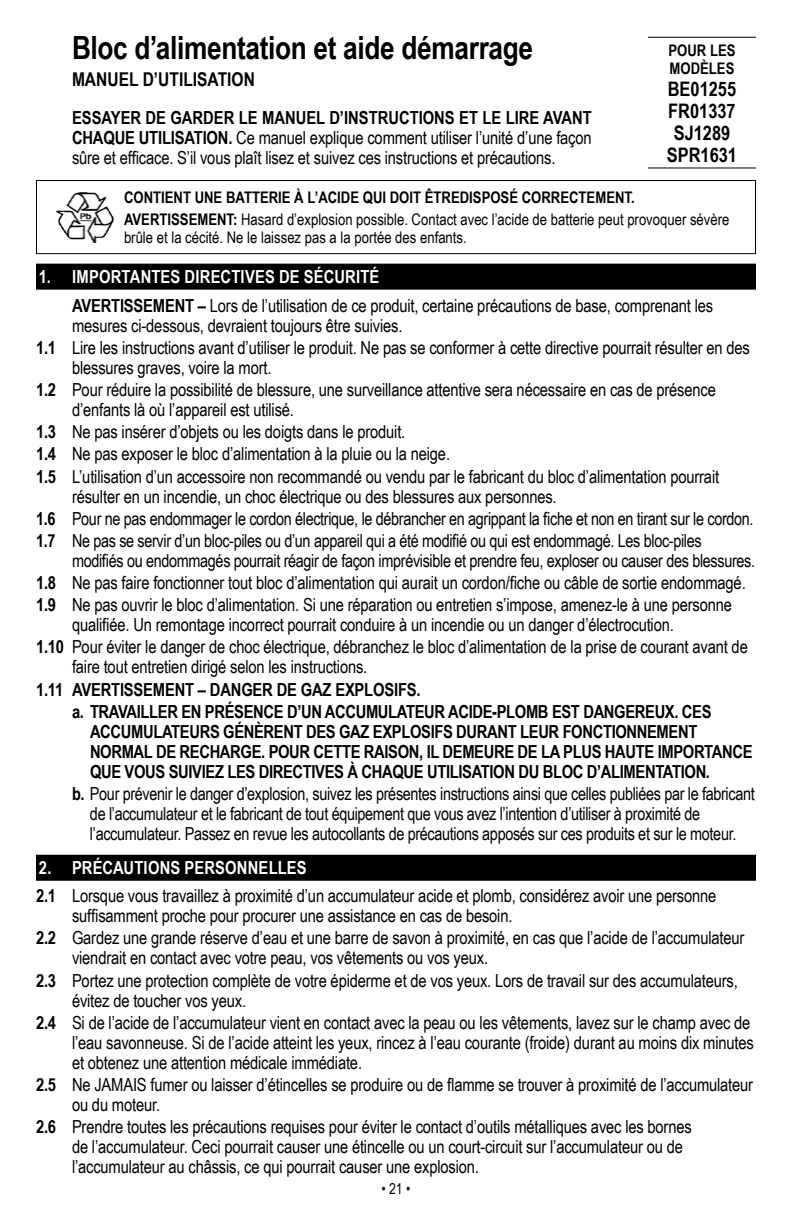
<style>
.page{position:relative;width:792px;height:1224px;background:#fff}
.page>*{position:absolute;margin:0;border:0;box-sizing:border-box;transform-origin:0 0}
.t1{font:700 32px "Arial Narrow";letter-spacing:-.01em;color:#000}
.t2{font:700 20px/22px "Arial Narrow";color:#000;text-align:center}
.t3{font:700 19px "Arial Narrow";color:#000}
.t4{font:18px/22.2px "Arial Narrow";letter-spacing:-.01em;color:#000}
.t5{font:700 18px/20px "Arial Narrow";letter-spacing:-.02em;color:#000}
.t6{font:16px/22.4px "Arial Narrow";color:#000}
.t7{font:700 16px/18px "Arial Narrow";color:#000}
.t8{font:15px "Arial Narrow";color:#000}
.s1{font-weight:700}
.s2{font-weight:700;color:#fff}
</style>
<div class="page">
<div style="left:36px;top:264px;width:720px;height:26px;background:#000"></div>
<img style="left:56px;top:192px;width:58px;height:51px">
<div style="left:36px;top:180px;width:720px;height:74px;border:1px solid #000"></div>
<div style="left:36px;top:855px;width:720px;height:26px;background:#000"></div>
<hr style="left:648px;top:37px;width:108px;height:1px;background:#000">
<hr style="left:648px;top:167px;width:108px;height:1px;background:#000">
<h1 class="t1" style="left:72px;top:24px;width:463px">Bloc d’alimentation et aide démarrage</h1>
<p class="t3" style="left:72px;top:65px;width:184px">MANUEL D’UTILISATION</p>
<p class="t4" style="left:72px;top:107px;width:521px;line-height:20px;text-align:justify"><span class="s1">ESSAYER DE GARDER LE MANUEL D’INSTRUCTIONS ET LE LIRE AVANT CHAQUE UTILISATION.</span> Ce manuel explique comment utiliser l’unité d’une façon sûre et efficace. S’il vous plaît lisez et suivez ces instructions et précautions.</p>
<p class="t7" style="left:668px;top:40px;width:69px">POUR LES<br>MODÈLES</p>
<p class="t2" style="left:667px;top:77px;width:72px">BE01255<br>FR01337<br>SJ1289<br>SPR1631</p>
<p class="t6" style="left:124px;top:185px;width:607px"><span class="s1">CONTIENT UNE BATTERIE À L’ACIDE QUI DOIT ÊTREDISPOSÉ CORRECTEMENT.<br>AVERTISSEMENT:</span> Hasard d’explosion possible. Contact avec l’acide de batterie peut provoquer sévère</p>
<p class="t6" style="left:124px;top:226px;width:344px">brûle et la cécité. Ne le laissez pas a la portée des enfants.</p>
<p class="t4" style="left:72px;top:262px;width:643px;line-height:28.6px;text-indent:-33px"><span class="s2">1. IMPORTANTES DIRECTIVES DE SÉCURITÉ<br></span><span class="s1">AVERTISSEMENT –</span> Lors de l’utilisation de ce produit, certaine précautions de base, comprenant les</p>
<p class="t4" style="left:36px;top:314px;width:715px;text-indent:36px">mesures ci-dessous, devraient toujours être suivies.<br><span class="s1">1.1</span> Lire les instructions avant d’utiliser le produit. Ne pas se conformer à cette directive pourrait résulter en des</p>
<p class="t4" style="left:36px;top:356px;width:681px;text-indent:36px">blessures graves, voire la mort.<br><span class="s1">1.2</span> Pour réduire la possibilité de blessure, une surveillance attentive sera nécessaire en cas de présence</p>
<p class="t4" style="left:36px;top:398px;width:685px;text-indent:36px">d’enfants là où l’appareil est utilisé.<br><span class="s1">1.3</span> Ne pas insérer d’objets ou les doigts dans le produit.<br><span class="s1">1.4</span> Ne pas exposer le bloc d’alimentation à la pluie ou la neige.<br><span class="s1">1.5</span> L’utilisation d’un accessoire non recommandé ou vendu par le fabricant du bloc d’alimentation pourrait</p>
<p class="t4" style="left:36px;top:484px;width:719px;text-indent:36px">résulter en un incendie, un choc électrique ou des blessures aux personnes.<br><span class="s1">1.6</span> Pour ne pas endommager le cordon électrique, le débrancher en agrippant la fiche et non en tirant sur le cordon.<br><span class="s1">1.7</span> Ne pas se servir d’un bloc-piles ou d’un appareil qui a été modifié ou qui est endommagé. Les bloc-piles</p>
<p class="t4" style="left:36px;top:549px;width:721px;text-indent:36px">modifiés ou endommagés pourrait réagir de façon imprévisible et prendre feu, exploser ou causer des blessures.<br><span class="s1">1.8</span> Ne pas faire fonctionner tout bloc d’alimentation qui aurait un cordon/fiche ou câble de sortie endommagé.<br><span class="s1">1.9</span> Ne pas ouvrir le bloc d’alimentation. Si une réparation ou entretien s’impose, amenez-le à une personne</p>
<p class="t4" style="left:36px;top:613px;width:713px;text-indent:36px">qualifiée. Un remontage incorrect pourrait conduire à un incendie ou un danger d’électrocution.<br><span class="s1">1.10</span> Pour éviter le danger de choc électrique, débranchez le bloc d’alimentation de la prise de courant avant de</p>
<p class="t4" style="left:72px;top:655px;width:297px">faire tout entretien dirigé selon les instructions.</p>
<p class="t5" style="left:72px;top:677px;width:641px;line-height:22.2px;text-indent:-36px">1.11 AVERTISSEMENT – DANGER DE GAZ EXPLOSIFS.<br>a. TRAVAILLER EN PRÉSENCE D’UN ACCUMULATEUR ACIDE-PLOMB EST DANGEREUX. CES</p>
<p class="t5" style="left:90px;top:720px;width:664px">ACCUMULATEURS GÉNÈRENT DES GAZ EXPLOSIFS DURANT LEUR FONCTIONNEMENT<br>NORMAL DE RECHARGE. POUR CETTE RAISON, IL DEMEURE DE LA PLUS HAUTE IMPORTANCE<br>QUE VOUS SUIVIEZ LES DIRECTIVES À CHAQUE UTILISATION DU BLOC D’ALIMENTATION.</p>
<p class="t4" style="left:90px;top:783px;width:666px;line-height:20px;text-indent:-18px"><span class="s1">b.</span> Pour prévenir le danger d’explosion, suivez les présentes instructions ainsi que celles publiées par le fabricant de l’accumulateur et le fabricant de tout équipement que vous avez l’intention d’utiliser à proximité de l’accumulateur. Passez en revue les autocollants de précautions apposés sur ces produits et sur le moteur.</p>
<p class="t4" style="left:36px;top:853px;width:682px;line-height:28px"><span class="s2">2. PRÉCAUTIONS PERSONNELLES<br></span><span class="s1">2.1</span> Lorsque vous travaillez à proximité d’un accumulateur acide et plomb, considérez avoir une personne</p>
<p class="t4" style="left:36px;top:904px;width:710px;text-indent:36px">suffisamment proche pour procurer une assistance en cas de besoin.<br><span class="s1">2.2</span> Gardez une grande réserve d’eau et une barre de savon à proximité, en cas que l’acide de l’accumulateur</p>
<p class="t4" style="left:36px;top:946px;width:703px;text-indent:36px">viendrait en contact avec votre peau, vos vêtements ou vos yeux.<br><span class="s1">2.3</span> Portez une protection complète de votre épiderme et de vos yeux. Lors de travail sur des accumulateurs,</p>
<p class="t4" style="left:36px;top:988px;width:716px;text-indent:36px">évitez de toucher vos yeux.<br><span class="s1">2.4</span> Si de l’acide de l’accumulateur vient en contact avec la peau ou les vêtements, lavez sur le champ avec de</p>
<p class="t4" style="left:72px;top:1032px;width:683px;line-height:20px">l’eau savonneuse. Si de l’acide atteint les yeux, rincez à l’eau courante (froide) durant au moins dix minutes et obtenez une attention médicale immédiate.</p>
<p class="t4" style="left:72px;top:1074px;width:683px;line-height:20px;text-indent:-36px"><span class="s1">2.5</span> Ne JAMAIS fumer ou laisser d’étincelles se produire ou de flamme se trouver à proximité de l’accumulateur ou du moteur.</p>
<p class="t4" style="left:72px;top:1116px;width:621px;line-height:20px;text-indent:-36px"><span class="s1">2.6</span> Prendre toutes les précautions requises pour éviter le contact d’outils métalliques avec les bornes de l’accumulateur. Ceci pourrait causer une étincelle ou un court-circuit sur l’accumulateur ou de l’accumulateur au châssis, ce qui pourrait causer une explosion.</p>
<p class="t8" style="left:381px;top:1178px;width:31px">• 21 •</p>
</div>
